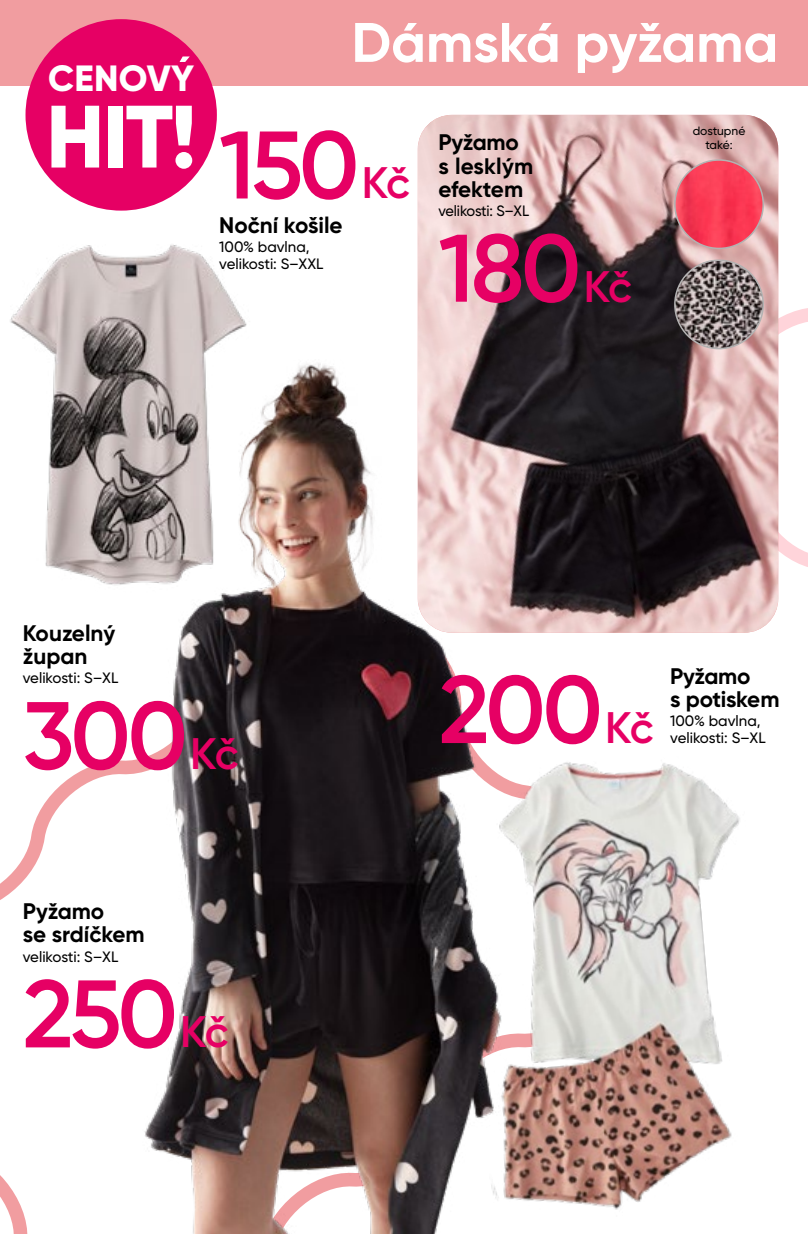
<style>
.page{position:relative;width:808px;height:1234px;background:#fff}
.page>*{position:absolute;margin:0;border:0;box-sizing:border-box;transform-origin:0 0}
.t1{font:600 95.7px "Gilroy";letter-spacing:-.04em;color:#e60064}
.t2{font:800 88.2px "Gilroy";color:#fff}
.t3{font:700 55.5px "Gilroy";letter-spacing:-.005em;color:#fff}
.t4{font:800 36.45px "Gilroy";letter-spacing:.01em;color:#fff}
.t5{font:700 22.5px/22.5px "Gilroy";letter-spacing:-.01em;color:#000}
.t6{font:500 15px/16.8px "Gilroy";color:#000}
.t7{font:500 12px/13.5px "Gilroy";color:#000;text-align:center}
.s1{font-size:44.1px}
</style>
<div class="page">
<svg style="left:720px;top:85px;width:88px;height:548px"></svg>
<img style="left:602px;top:763px;width:138px;height:447px">
<img style="left:418px;top:115px;width:360px;height:517px">
<img style="left:0;top:299px;width:602px;height:934px">
<img style="left:675px;top:160px;width:88px;height:88px;border-radius:44px">
<div style="left:674px;top:159px;width:90px;height:90px;border:2px solid #b3b2b2;border-radius:50%"></div>
<img style="left:675px;top:260px;width:88px;height:88px;border-radius:44px">
<div style="left:674px;top:259px;width:90px;height:90px;border:2px solid #b3b2b2;border-radius:50%"></div>
<img style="left:0;top:244px;width:287px;height:363px">
<div style="left:0;top:0;width:808px;height:85px;background:#f19da0"></div>
<div style="left:26px;top:19px;width:191px;height:191px;background:#e60064;border-radius:50%"></div>
<svg style="left:180px;top:56px;width:10px;height:6px"></svg>
<h3 class="t4" style="left:48px;top:55px;width:148px">CENOVY</h3>
<h2 class="t2" style="left:46px;top:81px;width:152px">HIT!</h2>
<h3 class="t3" style="left:352px;top:8px;width:428px">Dámská pyžama</h3>
<h1 class="t1" style="left:219px;top:106px;width:192px">150<span class="s1">Kč</span></h1>
<h3 class="t5" style="left:219px;top:213px;width:125px">Noční košile</h3>
<p class="t6" style="left:219px;top:238px;width:106px">100% bavlna, velikosti: S–XXL</p>
<h3 class="t5" style="left:438px;top:130px;width:96px;line-height:23.4px">Pyžamo s lesklým efektem</h3>
<p class="t6" style="left:438px;top:202px;width:92px">velikosti: S–XL</p>
<h1 class="t1" style="left:438px;top:209px;width:195px">180<span class="s1">Kč</span></h1>
<p class="t7" style="left:693px;top:124px;width:54px">dostupné také:</p>
<h3 class="t5" style="left:23px;top:622px;width:94px">Kouzelný župan</h3>
<p class="t6" style="left:23px;top:669px;width:97px">velikosti: S–XL</p>
<h1 class="t1" style="left:23px;top:676px;width:217px">300<span class="s1">Kč</span></h1>
<h3 class="t5" style="left:23px;top:900px;width:123px">Pyžamo<br>se srdíčkem</h3>
<p class="t6" style="left:23px;top:947px;width:97px">velikosti: S–XL</p>
<h1 class="t1" style="left:23px;top:954px;width:207px">250<span class="s1">Kč</span></h1>
<h1 class="t1" style="left:439px;top:650px;width:216px">200<span class="s1">Kč</span></h1>
<h3 class="t5" style="left:670px;top:664px;width:111px">Pyžamo<br>s potiskem</h3>
<p class="t6" style="left:670px;top:712px;width:97px">100% bavlna, velikosti: S–XL</p>
</div>
